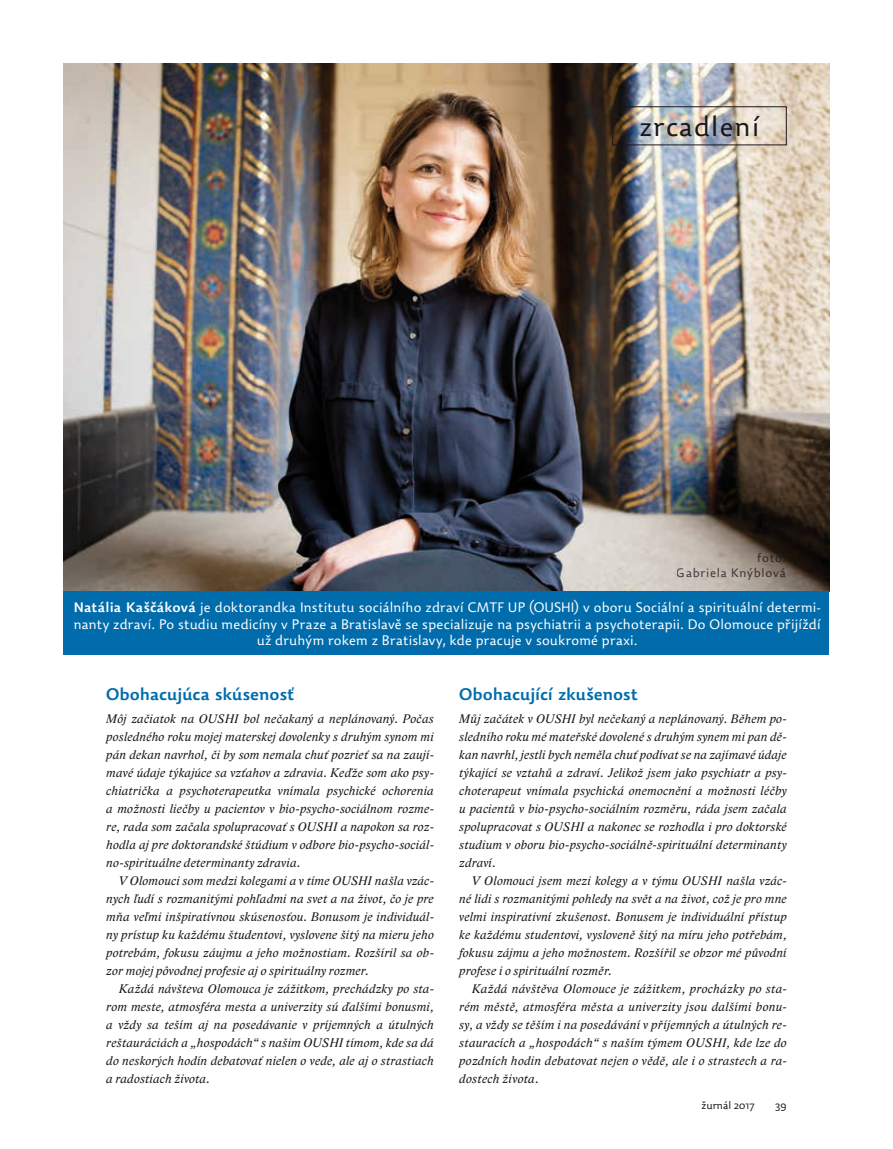
<style>
.page{position:relative;width:893px;height:1149px;background:#fff}
.page>*{position:absolute;margin:0;border:0;box-sizing:border-box;transform-origin:0 0}
.t1{font:300 27px "Dederon SLOT";letter-spacing:.05em;color:#1a171c}
.t2{font:600 16.5px "Dederon SLOT";letter-spacing:-.005em;color:#006cac}
.t3{font:300 13.5px/16.5px "Dederon SLOT";letter-spacing:.015em;color:#fff;text-align:center}
.t4{font:italic 12.75px/18px "Lido ST";letter-spacing:.02em;color:#1a171c;text-align:justify}
.t5{font:300 12px/15px "Dederon SLOT";letter-spacing:.06em;color:#1a171c;text-align:right}
.t6{font:300 10.5px "Dederon SLOT";color:#1a171c}
.s1{font-weight:600}
</style>
<div class="page">
<img style="left:64px;top:64px;width:765px;height:527px">
<div style="left:64px;top:591px;width:765px;height:64px;background:#006cac"></div>
<div style="left:612px;top:106px;width:175px;height:39px;border:1px solid #1a171c"></div>
<h1 class="t1" style="left:640px;top:111px;width:121px">zrcadlení</h1>
<p class="t5" style="left:677px;top:550px;width:110px">foto:<br>Gabriela Knýblová</p>
<p class="t3" style="left:74px;top:599px;width:748px"><span class="s1">Natália Kaščáková</span> je doktorandka Institutu sociálního zdraví CMTF UP (OUSHI) v oboru Sociální a spirituální determi&shy;nanty zdraví. Po studiu medicíny v Praze a Bratislavě se specializuje na psychiatrii a psychoterapii. Do Olomouce přijíždí už druhým rokem z Bratislavy, kde pracuje v soukromé praxi.</p>
<p class="t2" style="left:459px;top:684px;width:180px">Obohacující zkušenost</p>
<p class="t4" style="left:459px;top:709px;width:329px">Můj začátek v OUSHI byl nečekaný a neplánovaný. Během po&shy;sledního roku mé mateřské dovolené s druhým synem mi pan dě&shy;kan navrhl, jestli bych neměla chuť podívat se na zajímavé údaje týkající se vztahů a zdraví. Jelikož jsem jako psychiatr a psy&shy;choterapeut vnímala psychická onemocnění a možnosti léčby u pacientů v bio-psycho-sociálním rozměru, ráda jsem začala spolupracovat s OUSHI a nakonec se rozhodla i pro doktorské studium v oboru bio-psycho-sociálně-spirituální determinanty zdraví.</p>
<p class="t4" style="left:459px;top:871px;width:329px;text-indent:13px">V Olomouci jsem mezi kolegy a v týmu OUSHI našla vzác&shy;né lidi s rozmanitými pohledy na svět a na život, což je pro mne velmi inspirativní zkušenost. Bonusem je individuální přístup ke každému studentovi, vysloveně šitý na míru jeho potřebám, fokusu zájmu a jeho možnostem. Rozšířil se obzor mé původní profese i o spirituální rozměr.</p>
<p class="t4" style="left:459px;top:979px;width:329px;text-indent:13px">Každá návštěva Olomouce je zážitkem, procházky po sta&shy;rém městě, atmosféra města a univerzity jsou dalšími bonu&shy;sy, a vždy se těším i na posedávání v příjemných a útulných re&shy;stauracích a „hospodách“ s naším týmem OUSHI, kde lze do pozdních hodin debatovat nejen o vědě, ale i o strastech a ra&shy;dostech života.</p>
<p class="t2" style="left:106px;top:684px;width:190px">Obohacujúca skúsenosť</p>
<p class="t4" style="left:106px;top:709px;width:329px">Môj začiatok na OUSHI bol nečakaný a neplánovaný. Počas posledného roku mojej materskej dovolenky s druhým synom mi pán dekan navrhol, či by som nemala chuť pozrieť sa na zaují&shy;mavé údaje týkajúce sa vzťahov a zdravia. Keďže som ako psy&shy;chiatrička a psychoterapeutka vnímala psychické ochorenia a možnosti liečby u pacientov v bio-psycho-sociálnom rozme&shy;re, rada som začala spolupracovať s OUSHI a napokon sa roz&shy;hodla aj pre doktorandské štúdium v odbore bio-psycho-sociál&shy;no-spirituálne determinanty zdravia.</p>
<p class="t4" style="left:106px;top:871px;width:329px;text-indent:13px">V Olomouci som medzi kolegami a v tíme OUSHI našla vzác&shy;nych ľudí s rozmanitými pohľadmi na svet a na život, čo je pre mňa veľmi inšpiratívnou skúsenosťou. Bonusom je individuál&shy;ny prístup ku každému študentovi, vyslovene šitý na mieru jeho potrebám, fokusu záujmu a jeho možnostiam. Rozšíril sa ob&shy;zor mojej pôvodnej profesie aj o spirituálny rozmer.</p>
<p class="t4" style="left:106px;top:979px;width:329px;text-indent:13px">Každá návšteva Olomouca je zážitkom, prechádzky po sta&shy;rom meste, atmosféra mesta a univerzity sú ďalšími bonusmi, a vždy sa teším aj na posedávanie v príjemných a útulných reštauráciách a „hospodách“ s našim OUSHI tímom, kde sa dá do neskorých hodín debatovať nielen o vede, ale aj o strastiach a radostiach života.</p>
<p class="t6" style="left:701px;top:1098px;width:55px">žurnál 2017</p>
<p class="t6" style="left:775px;top:1098px;width:13px">39</p>
</div>
